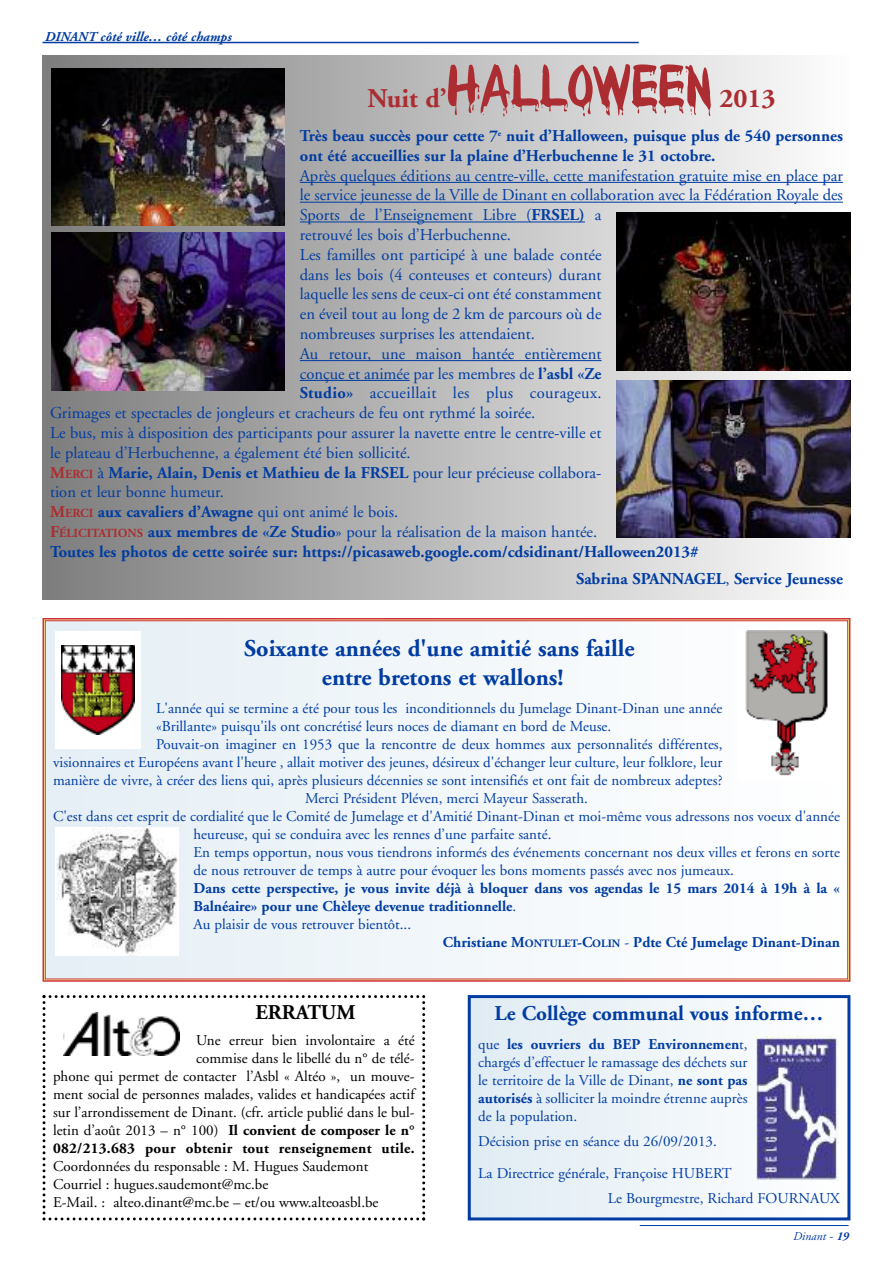
<style>
.page{position:relative;width:893px;height:1263px;background:#fff}
.page>*{position:absolute;margin:0;border:0;box-sizing:border-box;transform-origin:0 0}
.t1{font:700 27px "Adobe Garamond";color:#ac2d31}
.t2{font:700 24px/28.8px "Adobe Garamond";color:#003ca2;text-align:center}
.t3{font:700 21px "Adobe Garamond";color:#003ca2}
.t4{font:700 21px "Adobe Garamond";color:#000}
.t5{font:16.5px "Adobe Garamond";color:#003ca2}
.t6{font:700 16.5px/19.8px "Adobe Garamond";color:#003ca2}
.t7{font:16.5px "Adobe Garamond";letter-spacing:.02em;color:#003ca2}
.t8{font:15px/18px "Adobe Garamond";color:#003ca2;text-align:justify}
.t9{font:15px/18px "Adobe Garamond";color:#000;text-align:right}
.t10{font:700 15px "Adobe Garamond";color:#003ca2}
.t11{font:italic 700 13.5px "Adobe Garamond";color:#003ca2}
.t12{font:italic 12px "Adobe Garamond";color:#003ca2}
.s1{font-family:"Bloody";font-weight:400;font-size:54px}
.s2{font-weight:700}
.s3{color:#ac2d31}
.s4{font-size:12.3px;color:#ac2d31}
.s5{font-weight:400}
.s6{font-weight:700;color:#ac2d31}
.s7{font-weight:700;font-size:12.3px;color:#ac2d31}
.s8{font-size:11.25px}
</style>
<div class="page">
<hr style="left:640px;top:1225px;width:208px;height:1px;background:#003ca2">
<hr style="left:43px;top:42px;width:596px;height:1px;background:#003ca2">
<div style="left:43px;top:55px;width:807px;height:545px;background:linear-gradient(to right,#7d7d7c,#fdfdfe)"></div>
<hr style="left:300px;top:182px;width:543px;height:1px;background:#003ca2">
<hr style="left:300px;top:202px;width:543px;height:1px;background:#003ca2">
<hr style="left:300px;top:222px;width:231px;height:1px;background:#003ca2">
<hr style="left:531px;top:222px;width:54px;height:1px;background:#003ca2">
<hr style="left:300px;top:360px;width:302px;height:1px;background:#003ca2">
<hr style="left:300px;top:380px;width:110px;height:1px;background:#003ca2">
<img style="left:617px;top:213px;width:233px;height:157px">
<img style="left:51px;top:68px;width:234px;height:157px">
<img style="left:617px;top:380px;width:233px;height:158px">
<img style="left:51px;top:233px;width:234px;height:157px">
<div style="left:46px;top:621px;width:801px;height:358px;background:#f2f7fa"></div>
<div style="left:55px;top:827px;width:124px;height:128px;background:#fff"></div>
<img style="left:57px;top:827px;width:120px;height:128px">
<div style="left:55px;top:631px;width:86px;height:118px;background:#fff"></div>
<img style="left:61px;top:645px;width:74px;height:89px">
<div style="left:737px;top:631px;width:101px;height:149px;background:#fff"></div>
<img style="left:745px;top:631px;width:83px;height:145px">
<svg style="left:43px;top:995px;width:382px;height:225px"></svg>
<div style="left:54px;top:1003px;width:135px;height:61px;background:#fff"></div>
<img style="left:63px;top:1012px;width:116px;height:43px">
<div style="left:471px;top:998px;width:376px;height:219px;background:linear-gradient(to right,#e0ebf3,#fff)"></div>
<div style="left:468px;top:995px;width:382px;height:225px;border:3px solid #003ca2"></div>
<div style="left:755px;top:1036px;width:85px;height:144px;background:#fff"></div>
<img style="left:755px;top:1036px;width:83px;height:144px">
<p class="t11" style="left:44px;top:32px;width:188px">DINANT côté ville… côté champs</p>
<h1 class="t1" style="left:367px;top:87px;width:410px">Nuit d’<span class="s1">HALLOWEEN</span> 2013</h1>
<p class="t6" style="left:300px;top:127px;width:545px">Très beau succès pour cette 7<sup>e</sup> nuit d’Halloween, puisque plus de 540 personnes ont été accueillies sur la plaine d’Herbuchenne le 31 octobre.</p>
<p class="t5" style="left:300px;top:169px;width:545px">Après quelques éditions au centre-ville, cette manifestation gratuite mise en place par</p>
<p class="t5" style="left:300px;top:189px;width:545px">le service jeunesse de la Ville de Dinant en collaboration avec la Fédération Royale des</p>
<p class="t5" style="left:300px;top:208px;width:303px">Sports de l’Enseignement Libre (<span class="s2">FRSEL)</span> a</p>
<p class="t5" style="left:300px;top:228px;width:213px">retrouvé les bois d’Herbuchenne.</p>
<p class="t5" style="left:300px;top:248px;width:303px">Les familles ont participé à une balade contée</p>
<p class="t5" style="left:300px;top:268px;width:303px">dans les bois (4 conteuses et conteurs) durant</p>
<p class="t5" style="left:300px;top:288px;width:303px">laquelle les sens de ceux-ci ont été constamment</p>
<p class="t5" style="left:300px;top:307px;width:303px">en éveil tout au long de 2 km de parcours où de</p>
<p class="t5" style="left:300px;top:327px;width:237px">nombreuses surprises les attendaient.</p>
<p class="t5" style="left:300px;top:347px;width:303px">Au retour, une maison hantée entièrement</p>
<p class="t5" style="left:300px;top:367px;width:303px">conçue et animée par les membres de <span class="s2">l’asbl «Ze</span></p>
<p class="t7" style="left:300px;top:387px;width:303px"><span class="s2">Studio»</span> accueillait les plus courageux.</p>
<p class="t5" style="left:50px;top:406px;width:487px">Grimages et spectacles de jongleurs et cracheurs de feu ont rythmé la soirée.</p>
<p class="t5" style="left:50px;top:426px;width:553px">Le bus, mis à disposition des participants pour assurer la navette entre le centre-ville et</p>
<p class="t5" style="left:50px;top:446px;width:362px">le plateau d’Herbuchenne, a également été bien sollicité.</p>
<p class="t6" style="left:50px;top:464px;width:553px"><span class="s3">M</span><span class="s4">ERCI</span> <span class="s5">à</span> Marie, Alain, Denis et Mathieu de la FRSEL <span class="s5">pour leur précieuse collabora-</span></p>
<p class="t5" style="left:50px;top:486px;width:175px">tion et leur bonne humeur.</p>
<p class="t6" style="left:50px;top:503px;width:350px"><span class="s3">M</span><span class="s4">ERCI</span> aux cavaliers d’Awagne <span class="s5">qui ont animé le bois.</span></p>
<p class="t5" style="left:50px;top:525px;width:549px"><span class="s6">F</span><span class="s7">ÉLICITATIONS</span> <span class="s2">aux membres de «Ze Studio</span>» pour la réalisation de la maison hantée.</p>
<p class="t6" style="left:50px;top:543px;width:650px">Toutes les photos de cette soirée sur: https://picasaweb.google.com/cdsidinant/Halloween2013#</p>
<p class="t6" style="left:576px;top:570px;width:268px">Sabrina SPANNAGEL<span class="s5">,</span> Service Jeunesse</p>
<h2 class="t2" style="left:244px;top:636px;width:392px">Soixante années d'une amitié sans faille entre bretons et wallons!</h2>
<p class="t8" style="left:156px;top:700px;width:568px">L'année qui se termine a été pour tous les inconditionnels du Jumelage Dinant-Dinan une année</p>
<p class="t8" style="left:156px;top:718px;width:457px">«Brillante» puisqu'ils ont concrétisé leurs noces de diamant en bord de Meuse.</p>
<p class="t8" style="left:156px;top:736px;width:568px">Pouvait-on imaginer en 1953 que la rencontre de deux hommes aux personnalités différentes,</p>
<p class="t8" style="left:53px;top:754px;width:671px">visionnaires et Européens avant l'heure , allait motiver des jeunes, désireux d'échanger leur culture, leur folklore, leur</p>
<p class="t8" style="left:53px;top:772px;width:671px">manière de vivre, à créer des liens qui, après plusieurs décennies se sont intensifiés et ont fait de nombreux adeptes?</p>
<p class="t8" style="left:305px;top:790px;width:284px">Merci Président Pléven, merci Mayeur Sasserath.</p>
<p class="t8" style="left:53px;top:808px;width:788px">C'est dans cet esprit de cordialité que le Comité de Jumelage et d'Amitié Dinant-Dinan et moi-même vous adressons nos voeux d'année</p>
<p class="t8" style="left:194px;top:826px;width:359px">heureuse, qui se conduira avec les rennes d’une parfaite santé.</p>
<p class="t8" style="left:194px;top:844px;width:648px">En temps opportun, nous vous tiendrons informés des événements concernant nos deux villes et ferons en sorte</p>
<p class="t8" style="left:194px;top:862px;width:542px">de nous retrouver de temps à autre pour évoquer les bons moments passés avec nos jumeaux.</p>
<p class="t10" style="left:194px;top:882px;width:648px">Dans cette perspective, je vous invite déjà à bloquer dans vos agendas le 15 mars 2014 à 19h à la «</p>
<p class="t10" style="left:194px;top:900px;width:324px">Balnéaire» pour une Chèleye devenue traditionnelle<span class="s5">.</span></p>
<p class="t8" style="left:194px;top:916px;width:219px">Au plaisir de vous retrouver bientôt...</p>
<p class="t10" style="left:443px;top:936px;width:399px">Christiane M<span class="s8">ONTULET</span>-C<span class="s8">OLIN</span> <span class="s5">-</span> Pdte Cté Jumelage Dinant-Dinan</p>
<h3 class="t4" style="left:255px;top:1003px;width:102px">ERRATUM</h3>
<p class="t9" style="left:53px;top:1032px;width:363px">Une erreur bien involontaire a été<br>commise dans le libellé du n° de télé-<br>phone qui permet de contacter l’Asbl « Altéo », un mouve&shy;ment social de personnes malades, valides et handicapées actif sur l’arrondissement de Dinant. (cfr. article publié dans le bul&shy;letin d’août 2013 – n° 100) <span class="s2">Il convient de composer le n° 082/213.683 pour obtenir tout renseignement utile.</span></p>
<p class="t9" style="left:53px;top:1158px;width:327px;text-align:left">Coordonnées du responsable : M. Hugues Saudemont<br>Courriel : hugues.saudemont@mc.be<br>E-Mail. : alteo.dinant@mc.be – et/ou www.alteoasbl.be</p>
<h3 class="t3" style="left:495px;top:1005px;width:330px">Le Collège communal vous informe…</h3>
<p class="t8" style="left:478px;top:1036px;width:271px">que <span class="s2">les ouvriers du BEP Environnemen</span>t, chargés d’effectuer le ramassage des déchets sur le territoire de la Ville de Dinant, <span class="s2">ne sont pas autorisés</span> à solliciter la moindre étrenne auprès de la population.</p>
<p class="t8" style="left:478px;top:1126px;width:255px;line-height:32.4px">Décision prise en séance du 26/09/2013.<br>La Directrice générale, Françoise HUBERT</p>
<p class="t8" style="left:608px;top:1191px;width:234px">Le Bourgmestre, Richard FOURNAUX</p>
<p class="t12" style="left:793px;top:1232px;width:57px">Dinant - <span class="s2">19</span></p>
</div>
